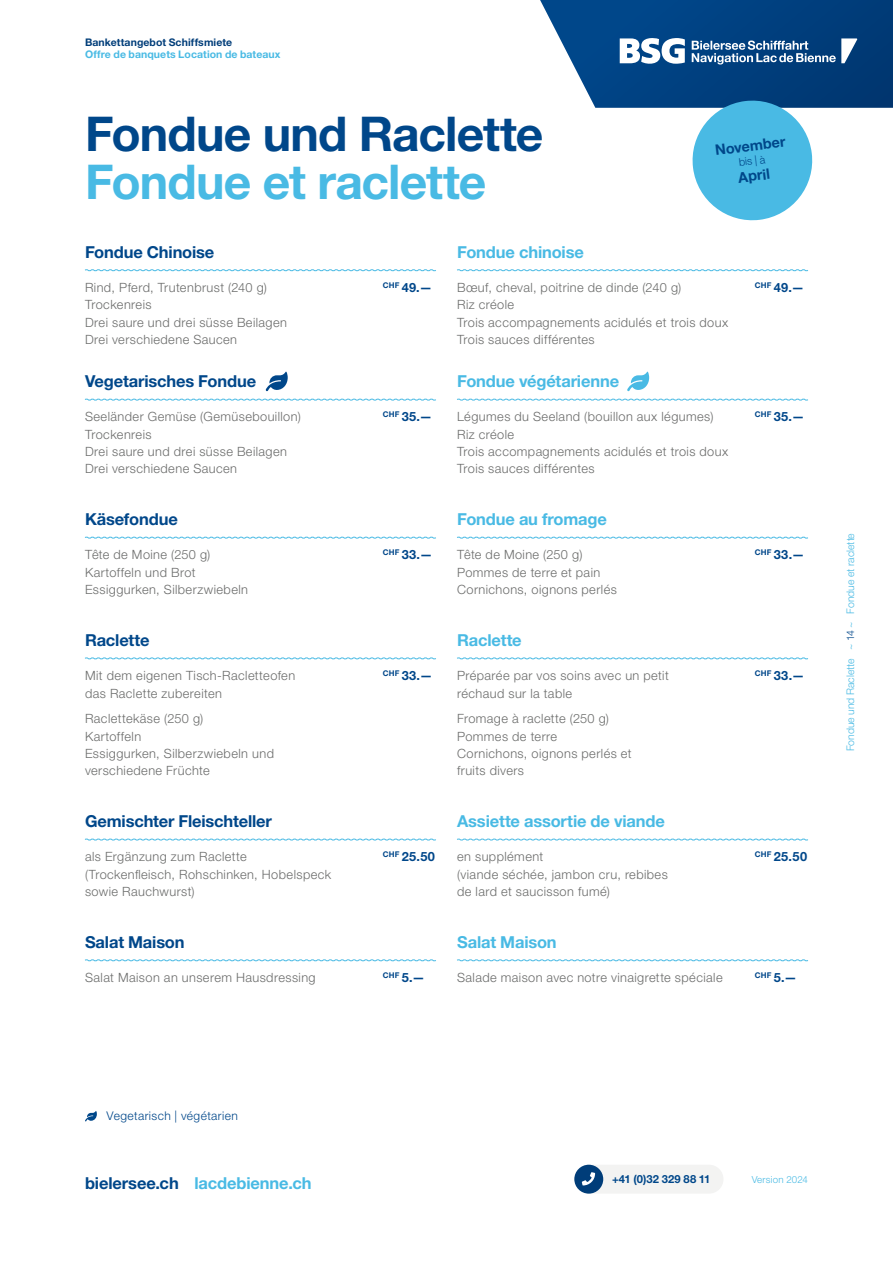
<style>
.page{position:relative;width:893px;height:1263px;background:#fff}
.page>*{position:absolute;margin:0;border:0;box-sizing:border-box;transform-origin:0 0}
.t1{font:700 48px "Helvetica Neue LT Pro";letter-spacing:-.02em;color:#00478a}
.t2{font:700 48px "Helvetica Neue LT Pro";letter-spacing:-.02em;color:#49bae4}
.t3{font:700 16.5px "Helvetica Neue LT Pro";letter-spacing:-.01em;color:#49bae4}
.t4{font:700 16.5px "Helvetica Neue LT Pro";letter-spacing:-.01em;color:#00478a}
.t5{font:700 14.55px "Helvetica Neue LT Pro";color:#00478a}
.t6{font:300 12.75px/17.2px "Helvetica Neue LT Pro";letter-spacing:.035em;color:#6b6c6b}
.t7{font:700 12.75px "Helvetica Neue LT Pro";letter-spacing:.03em;color:#00478a}
.t8{font:300 12px "Helvetica Neue LT Pro";letter-spacing:.035em;color:#00478a}
.t9{font:700 11.25px "Helvetica Neue LT Pro";letter-spacing:.005em;color:#00478a}
.t10{font:300 10.8px "Helvetica Neue LT Pro";color:#00478a}
.t11{font:300 10.5px "Helvetica Neue LT Pro";color:#49bae4}
.t12{font:700 10.5px "Helvetica Neue LT Pro";letter-spacing:.005em;color:#49bae4}
.t13{font:700 10.5px "Helvetica Neue LT Pro";letter-spacing:.01em;color:#003d79}
.t14{font:300 9.75px "Helvetica Neue LT Pro";letter-spacing:.02em;color:#49bae4}
.t15{font:700 7.8px "Helvetica Neue LT Pro";letter-spacing:.03em;color:#00478a}
.s1{font-size:12.75px}
.s2{color:#00478a}
</style>
<div class="page">
<div style="left:574px;top:1165px;width:149px;height:28px;background:#f3f3f2;border-radius:14px"></div>
<div style="left:574px;top:1165px;width:29px;height:28px;background:#003d79;border-radius:50%"></div>
<svg style="left:582px;top:1172px;width:13px;height:13px"></svg>
<svg style="left:85px;top:269px;width:351px;height:2px"></svg>
<svg style="left:84px;top:398px;width:352px;height:3px"></svg>
<svg style="left:84px;top:536px;width:352px;height:3px"></svg>
<svg style="left:85px;top:657px;width:351px;height:3px"></svg>
<svg style="left:84px;top:838px;width:352px;height:3px"></svg>
<svg style="left:85px;top:959px;width:351px;height:2px"></svg>
<svg style="left:457px;top:269px;width:351px;height:2px"></svg>
<svg style="left:457px;top:398px;width:351px;height:3px"></svg>
<svg style="left:457px;top:536px;width:351px;height:3px"></svg>
<svg style="left:457px;top:657px;width:351px;height:3px"></svg>
<svg style="left:457px;top:838px;width:351px;height:3px"></svg>
<svg style="left:457px;top:959px;width:351px;height:2px"></svg>
<svg style="left:266px;top:371px;width:22px;height:20px"></svg>
<svg style="left:627px;top:371px;width:22px;height:20px"></svg>
<svg style="left:85px;top:1111px;width:12px;height:10px"></svg>
<svg style="left:540px;top:0;width:353px;height:221px"></svg>
<p class="t13" style="left:85px;top:35px;width:149px">Bankettangebot Schiffsmiete</p>
<p class="t12" style="left:85px;top:47px;width:197px">Offre de banquets Location de bateaux</p>
<h1 class="t1" style="left:85px;top:104px;width:460px">Fondue und Raclette</h1>
<h1 class="t2" style="left:85px;top:152px;width:403px">Fondue et raclette</h1>
<p class="t5" style="left:714px;top:141px;width:72px;rotate:-7deg">November</p>
<p class="t10" style="left:738px;top:156px;width:28px;rotate:-7deg">bis | à</p>
<p class="t5" style="left:737px;top:169px;width:33px;rotate:-7deg">April</p>
<p class="t4" style="left:85px;top:241px;width:131px">Fondue Chinoise</p>
<p class="t6" style="left:85px;top:279px;width:183px">Rind, Pferd, Trutenbrust (240 g)</p>
<p class="t7" style="left:383px;top:280px;width:51px"><sup>CHF</sup> 49.—</p>
<p class="t6" style="left:85px;top:296px;width:204px">Trockenreis<br>Drei saure und drei süsse Beilagen<br>Drei verschiedene Saucen</p>
<p class="t4" style="left:85px;top:371px;width:173px">Vegetarisches Fondue</p>
<p class="t6" style="left:85px;top:408px;width:217px">Seeländer Gemüse (Gemüsebouillon)</p>
<p class="t7" style="left:383px;top:409px;width:51px"><sup>CHF</sup> 35.—</p>
<p class="t6" style="left:85px;top:425px;width:204px">Trockenreis<br>Drei saure und drei süsse Beilagen<br>Drei verschiedene Saucen</p>
<p class="t4" style="left:85px;top:509px;width:94px">Käsefondue</p>
<p class="t6" style="left:85px;top:546px;width:127px">Tête de Moine (250 g)</p>
<p class="t7" style="left:383px;top:547px;width:51px"><sup>CHF</sup> 33.—</p>
<p class="t6" style="left:85px;top:563px;width:165px">Kartoffeln und Brot<br>Essiggurken, Silberzwiebeln</p>
<p class="t4" style="left:85px;top:630px;width:66px">Raclette</p>
<p class="t6" style="left:85px;top:667px;width:212px">Mit dem eigenen Tisch-Racletteofen</p>
<p class="t7" style="left:383px;top:668px;width:51px"><sup>CHF</sup> 33.—</p>
<p class="t6" style="left:85px;top:680px;width:138px;line-height:25.8px">das Raclette zubereiten<br>Raclettekäse (250 g)</p>
<p class="t6" style="left:85px;top:727px;width:190px">Kartoffeln<br>Essiggurken, Silberzwiebeln und verschiedene Früchte</p>
<p class="t4" style="left:85px;top:811px;width:188px">Gemischter Fleischteller</p>
<p class="t6" style="left:85px;top:848px;width:163px">als Ergänzung zum Raclette</p>
<p class="t7" style="left:383px;top:849px;width:54px"><sup>CHF</sup> 25.50</p>
<p class="t6" style="left:85px;top:865px;width:248px">(Trockenfleisch, Rohschinken, Hobelspeck sowie Rauchwurst)</p>
<p class="t4" style="left:85px;top:931px;width:101px">Salat Maison</p>
<p class="t6" style="left:85px;top:969px;width:232px">Salat Maison an unserem Hausdressing</p>
<p class="t15" style="left:383px;top:970px;width:44px">CHF <span class="s1">5.—</span></p>
<p class="t3" style="left:457px;top:241px;width:128px">Fondue chinoise</p>
<p class="t6" style="left:457px;top:279px;width:226px">Bœuf, cheval, poitrine de dinde (240 g)</p>
<p class="t7" style="left:755px;top:280px;width:51px"><sup>CHF</sup> 49.—</p>
<p class="t6" style="left:457px;top:296px;width:273px">Riz créole<br>Trois accompagnements acidulés et trois doux<br>Trois sauces différentes</p>
<p class="t3" style="left:457px;top:371px;width:164px">Fondue végétarienne</p>
<p class="t6" style="left:457px;top:408px;width:258px">Légumes du Seeland (bouillon aux légumes)</p>
<p class="t7" style="left:755px;top:409px;width:51px"><sup>CHF</sup> 35.—</p>
<p class="t6" style="left:457px;top:425px;width:273px">Riz créole<br>Trois accompagnements acidulés et trois doux<br>Trois sauces différentes</p>
<p class="t3" style="left:457px;top:509px;width:151px">Fondue au fromage</p>
<p class="t6" style="left:457px;top:546px;width:127px">Tête de Moine (250 g)</p>
<p class="t7" style="left:755px;top:547px;width:51px"><sup>CHF</sup> 33.—</p>
<p class="t6" style="left:457px;top:563px;width:161px">Pommes de terre et pain<br>Cornichons, oignons perlés</p>
<p class="t3" style="left:457px;top:630px;width:66px">Raclette</p>
<p class="t6" style="left:457px;top:667px;width:213px">Préparée par vos soins avec un petit</p>
<p class="t7" style="left:755px;top:668px;width:51px"><sup>CHF</sup> 33.—</p>
<p class="t6" style="left:457px;top:680px;width:153px;line-height:25.8px">réchaud sur la table<br>Fromage à raclette (250 g)</p>
<p class="t6" style="left:457px;top:727px;width:176px">Pommes de terre<br>Cornichons, oignons perlés et fruits divers</p>
<p class="t3" style="left:457px;top:811px;width:209px">Assiette assortie de viande</p>
<p class="t6" style="left:457px;top:848px;width:88px">en supplément</p>
<p class="t7" style="left:755px;top:849px;width:54px"><sup>CHF</sup> 25.50</p>
<p class="t6" style="left:457px;top:865px;width:212px">(viande séchée, jambon cru, rebibes de lard et saucisson fumé)</p>
<p class="t3" style="left:457px;top:931px;width:101px">Salat Maison</p>
<p class="t6" style="left:457px;top:969px;width:267px">Salade maison avec notre vinaigrette spéciale</p>
<p class="t15" style="left:755px;top:970px;width:44px">CHF <span class="s1">5.—</span></p>
<p class="t11" style="left:844px;top:614px;width:82px;rotate:-90deg">Fondue et raclette</p>
<p class="t11" style="left:844px;top:650px;width:30px;rotate:-90deg">~ <span class="s2">14</span> ~</p>
<p class="t11" style="left:844px;top:751px;width:95px;rotate:-90deg">Fondue und Raclette</p>
<p class="t8" style="left:107px;top:1108px;width:133px">Vegetarisch | végétarien</p>
<p class="t3" style="left:85px;top:1173px;width:228px"><span class="s2">bielersee.ch</span> lacdebienne.ch</p>
<p class="t9" style="left:612px;top:1172px;width:100px">+41 (0)32 329 88 11</p>
<p class="t14" style="left:752px;top:1173px;width:58px">Version 2024</p>
</div>
